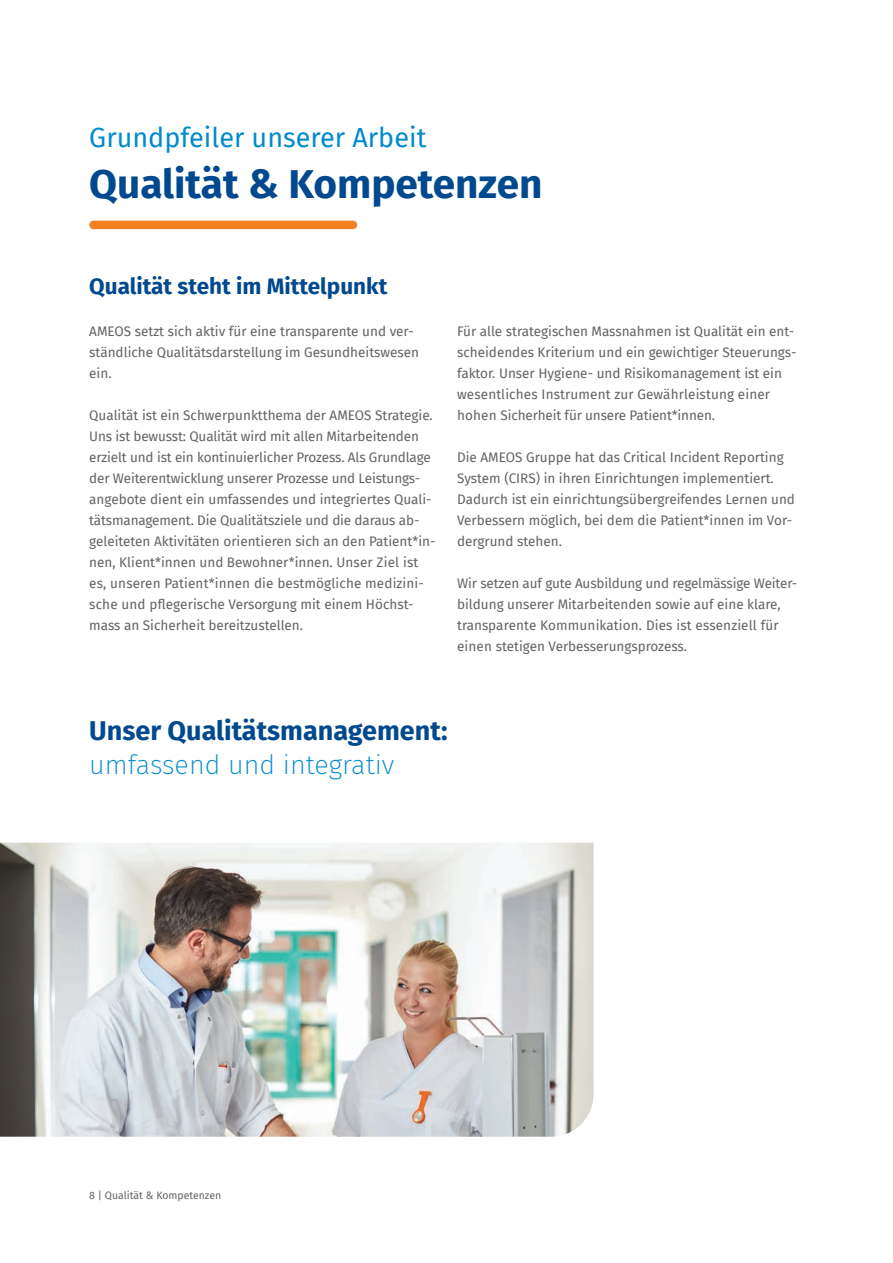
<style>
.page{position:relative;width:893px;height:1263px;background:#fff}
.page>*{position:absolute;margin:0;border:0;box-sizing:border-box;transform-origin:0 0}
.t1{font:700 40.5px "Fira Sans";color:#01498e}
.S1{font:700 27px/34.5px "Fira Sans";color:#01498e}
.S1-2{font:27px "Fira Sans";color:#008bcc}
.t2{font:700 22.5px "Fira Sans";color:#01498e}
.Copy{font:13.5px/21px "Fira Sans";color:#636366}
.BU{font:10.5px "Fira Sans";color:#636366}
.s1{font-weight:200;color:#008bcc}
</style>
<div class="page">
<div style="left:89px;top:221px;width:268px;height:8px;background:#f58220;border-radius:4px"></div>
<img style="left:0;top:843px;width:594px;height:294px">
<p class="S1-2" style="left:89px;top:117px;width:339px">Grundpfeiler unserer Arbeit</p>
<h1 class="t1" style="left:89px;top:149px;width:455px">Qualität &amp; Kompetenzen</h1>
<h2 class="t2" style="left:89px;top:267px;width:300px">Qualität steht im Mittelpunkt</h2>
<p class="Copy" style="left:89px;top:321px;width:331px">AMEOS setzt sich aktiv für eine transparente und ver&shy;ständliche Qualitätsdarstellung im Gesundheitswesen ein.</p>
<p class="Copy" style="left:89px;top:405px;width:348px">Qualität ist ein Schwerpunktthema der AMEOS Strategie.<br>Uns ist bewusst: Qualität wird mit allen Mitarbeitenden erzielt und ist ein kontinuierlicher Prozess. Als Grundlage der Weiterentwicklung unserer Prozesse und Leistungs&shy;angebote dient ein umfassendes und integriertes Quali&shy;tätsmanagement. Die Qualitätsziele und die daraus ab&shy;geleiteten Aktivitäten orientieren sich an den Patient*in&shy;nen, Klient*innen und Bewohner*innen. Unser Ziel ist es, unseren Patient*innen die bestmögliche medizini&shy;sche und pflegerische Versorgung mit einem Höchst&shy;mass an Sicherheit bereitzustellen.</p>
<p class="Copy" style="left:457px;top:321px;width:341px">Für alle strategischen Massnahmen ist Qualität ein ent&shy;scheidendes Kriterium und ein gewichtiger Steuerungs&shy;faktor. Unser Hygiene- und Risikomanagement ist ein wesentliches Instrument zur Gewährleistung einer hohen Sicherheit für unsere Patient*innen.</p>
<p class="Copy" style="left:457px;top:447px;width:339px">Die AMEOS Gruppe hat das Critical Incident Reporting System (CIRS) in ihren Einrichtungen implementiert.<br>Dadurch ist ein einrichtungsübergreifendes Lernen und Verbessern möglich, bei dem die Patient*innen im Vor&shy;dergrund stehen.</p>
<p class="Copy" style="left:457px;top:573px;width:340px">Wir setzen auf gute Ausbildung und regelmässige Weiter&shy;bildung unserer Mitarbeitenden sowie auf eine klare, transparente Kommunikation. Dies ist essenziell für einen stetigen Verbesserungsprozess.</p>
<p class="S1" style="left:89px;top:711px;width:360px">Unser Qualitätsmanagement: <span class="s1">umfassend und integrativ</span></p>
<p class="BU" style="left:89px;top:1187px;width:134px">8 | Qualität &amp; Kompetenzen</p>
</div>
